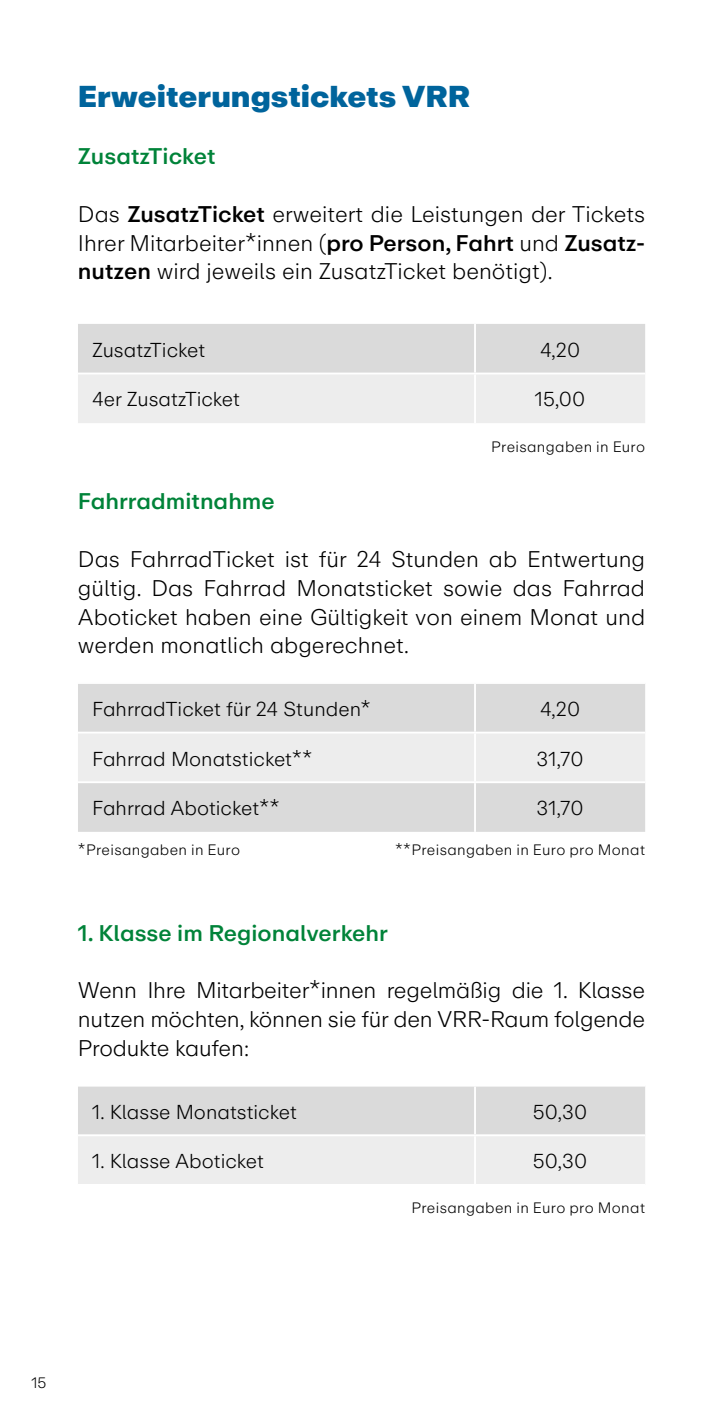
<style>
.page{position:relative;width:709px;height:1418px;background:#fff}
.page>*{position:absolute;margin:0;border:0;box-sizing:border-box;transform-origin:0 0}
.t1{font:900 30px "ABC Repro";color:#00649c}
.t2{font:300 22.5px/28.8px "ABC Repro";color:#000;text-align:justify}
.t3{font:500 22.5px "ABC Repro";color:#008339}
.t4{font:300 20px "ABC Repro";color:#000}
.t5{font:300 15px "ABC Repro";letter-spacing:.02em;color:#000}
.s1{font-weight:500}
</style>
<div class="page">
<svg style="left:78px;top:324px;width:567px;height:99px;background:#e3e3e3"></svg>
<hr style="left:474px;top:324px;width:2px;height:48px;background:#fff">
<hr style="left:78px;top:372px;width:397px;height:2px;background:#fff">
<hr style="left:475px;top:372px;width:170px;height:2px;background:#fff">
<hr style="left:474px;top:374px;width:2px;height:49px;background:#fff">
<div style="left:78px;top:684px;width:567px;height:147px;background:#dadada"></div>
<div style="left:78px;top:733px;width:567px;height:48px;background:#ededed"></div>
<hr style="left:474px;top:684px;width:2px;height:47px;background:#fff">
<hr style="left:78px;top:731px;width:397px;height:2px;background:#fff">
<hr style="left:475px;top:731px;width:170px;height:2px;background:#fff">
<hr style="left:474px;top:733px;width:2px;height:48px;background:#fff">
<hr style="left:78px;top:781px;width:397px;height:2px;background:#fff">
<hr style="left:475px;top:781px;width:170px;height:2px;background:#fff">
<hr style="left:474px;top:783px;width:2px;height:48px;background:#fff">
<svg style="left:78px;top:1086px;width:567px;height:97px;background:#e3e3e3"></svg>
<hr style="left:474px;top:1086px;width:2px;height:48px;background:#fff">
<hr style="left:78px;top:1134px;width:397px;height:2px;background:#fff">
<hr style="left:475px;top:1134px;width:170px;height:2px;background:#fff">
<hr style="left:474px;top:1136px;width:2px;height:47px;background:#fff">
<h1 class="t1" style="left:78px;top:76px;width:394px">Erweiterungstickets VRR</h1>
<p class="t3" style="left:78px;top:142px;width:139px">ZusatzTicket</p>
<p class="t2" style="left:78px;top:200px;width:568px">Das <span class="s1">ZusatzTicket</span> erweitert die Leistungen der Tickets Ihrer Mitarbeiter*innen (<span class="s1">pro Person, Fahrt</span> und <span class="s1">Zusatz&shy;nutzen</span> wird jeweils ein ZusatzTicket benötigt).</p>
<p class="t4" style="left:92px;top:338px;width:115px">ZusatzTicket</p>
<p class="t4" style="left:540px;top:338px;width:42px">4,20</p>
<p class="t4" style="left:92px;top:387px;width:149px">4er ZusatzTicket</p>
<p class="t4" style="left:535px;top:387px;width:52px">15,00</p>
<p class="t3" style="left:78px;top:487px;width:198px">Fahrradmitnahme</p>
<p class="t5" style="left:491px;top:437px;width:155px">Preisangaben in Euro</p>
<p class="t2" style="left:78px;top:545px;width:568px">Das FahrradTicket ist fü r 24 Stunden ab Entwertung gü ltig. Das Fahrrad Monatsticket sowie das Fahrrad Aboticket haben eine Gü ltigkeit von einem Monat und werden monatlich abgerechnet.</p>
<p class="t4" style="left:92px;top:696px;width:280px">FahrradTicket fü r 24 Stunden*</p>
<p class="t4" style="left:540px;top:696px;width:42px">4,20</p>
<p class="t4" style="left:92px;top:746px;width:222px">Fahrrad Monatsticket**</p>
<p class="t4" style="left:536px;top:746px;width:49px">31,70</p>
<p class="t4" style="left:92px;top:796px;width:189px">Fahrrad Aboticket**</p>
<p class="t4" style="left:536px;top:796px;width:49px">31,70</p>
<p class="t5" style="left:78px;top:840px;width:164px">*Preisangaben in Euro</p>
<p class="t5" style="left:395px;top:840px;width:252px">**Preisangaben in Euro pro Monat</p>
<p class="t3" style="left:78px;top:918px;width:311px">1. Klasse im Regionalverkehr</p>
<p class="t2" style="left:78px;top:976px;width:568px">Wenn Ihre Mitarbeiter*innen regelmäßig die 1. Klasse nutzen möchten, können sie fü r den VRR-Raum folgende Produkte kaufen:</p>
<p class="t4" style="left:92px;top:1099px;width:206px">1. Klasse Monatsticket</p>
<p class="t4" style="left:533px;top:1099px;width:56px">50,30</p>
<p class="t4" style="left:92px;top:1149px;width:173px">1. Klasse Aboticket</p>
<p class="t4" style="left:533px;top:1149px;width:56px">50,30</p>
<p class="t5" style="left:411px;top:1198px;width:235px">Preisangaben in Euro pro Monat</p>
<p class="t5" style="left:31px;top:1373px;width:17px">15</p>
</div>
